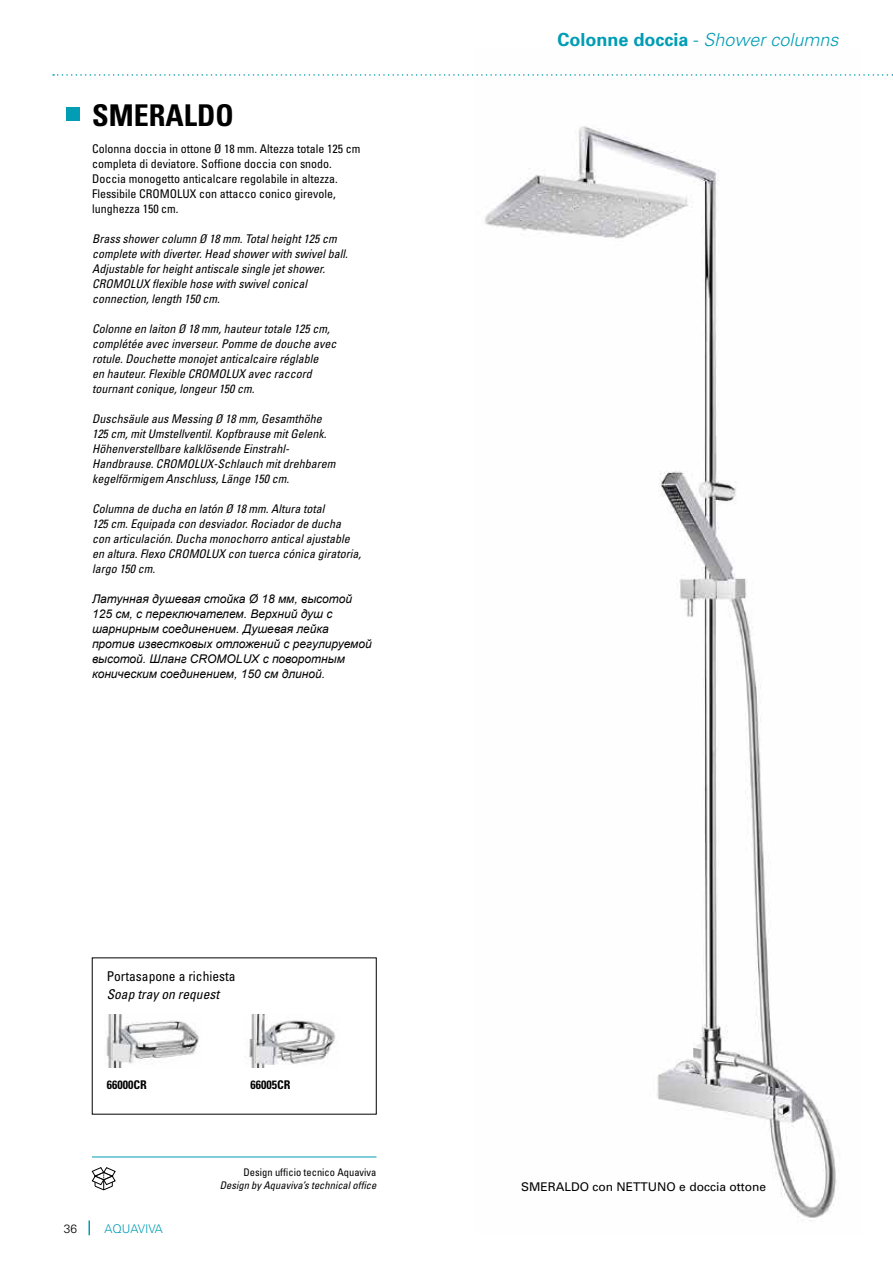
<style>
.page{position:relative;width:893px;height:1263px;background:#fff}
.page>*{position:absolute;margin:0;border:0;box-sizing:border-box;transform-origin:0 0}
.t1{font:700 condensed 30px "Univers";color:#000}
.t2{font:700 18px "Univers";color:#009db5}
.t3{font:condensed 13.5px "Univers";color:#000}
.t4{font:italic condensed 13.5px "Univers";color:#000}
.t5{font:italic condensed 12px/15px "Univers";color:#000}
.t6{font:italic 12px/15px "Arial";color:#000}
.t7{font:condensed 12px/15px "Univers";color:#000}
.t8{font:12px "Univers";color:#000}
.t9{font:700 condensed 12px "Univers";color:#000}
.t10{font:300 12px "Univers";color:#009db5}
.t11{font:300 12px "Univers";color:#000}
.t12{font:italic condensed 10.5px "Univers";color:#000}
.t13{font:condensed 10.5px "Univers";color:#000}
.s1{font-weight:300}
.s2{font-weight:300;font-style:italic}
</style>
<div class="page">
<img style="left:485px;top:126px;width:352px;height:1096px">
<svg style="left:53px;top:74px;width:840px;height:2px"></svg>
<div style="left:66px;top:108px;width:14px;height:13px;background:#009db5"></div>
<hr style="left:92px;top:1156px;width:284px;height:1px;background:#009db5">
<svg style="left:92px;top:1167px;width:24px;height:23px"></svg>
<img style="left:249px;top:1014px;width:87px;height:54px">
<img style="left:106px;top:1014px;width:93px;height:54px">
<svg style="left:88px;top:1220px;width:2px;height:15px"></svg>
<h1 class="t1" style="left:92px;top:97px;width:143px">SMERALDO</h1>
<p class="t7" style="left:92px;top:141px;width:270px">Colonna doccia in ottone Ø 18 mm. Altezza totale 125 cm completa di deviatore. Soffione doccia con snodo.<br>Doccia monogetto anticalcare regolabile in altezza.<br>Flessibile CROMOLUX con attacco conico girevole, lunghezza 150 cm.</p>
<p class="t5" style="left:92px;top:231px;width:257px">Brass shower column Ø 18 mm. Total height 125 cm complete with diverter. Head shower with swivel ball.<br>Adjustable for height antiscale single jet shower.<br>CROMOLUX flexible hose with swivel conical connection, length 150 cm.</p>
<p class="t5" style="left:92px;top:321px;width:246px">Colonne en laiton Ø 18 mm, hauteur totale 125 cm, complétée avec inverseur. Pomme de douche avec rotule. Douchette monojet anticalcaire réglable<br>en hauteur. Flexible CROMOLUX avec raccord tournant conique, longeur 150 cm.</p>
<p class="t5" style="left:92px;top:411px;width:245px">Duschsäule aus Messing Ø 18 mm, Gesamthöhe 125 cm, mit Umstellventil. Kopfbrause mit Gelenk.<br>Höhenverstellbare kalklösende Einstrahl-Handbrause. CROMOLUX-Schlauch mit drehbarem kegelförmigem Anschluss, Länge 150 cm.</p>
<p class="t5" style="left:92px;top:501px;width:271px">Columna de ducha en latón Ø 18 mm. Altura total<br>125 cm. Equipada con desviador. Rociador de ducha con articulación. Ducha monochorro antical ajustable en altura. Flexo CROMOLUX con tuerca cónica giratoria, largo 150 cm.</p>
<p class="t6" style="left:92px;top:592px;width:281px">Латунная душевая стойка Ø 18 мм, высотой 125 см, с переключателем. Верхний душ с шарнирным соединением. Душевая лейка против известковых отложений с регулируемой высотой. Шланг CROMOLUX с поворотным коническим соединением, 150 см длиной.</p>
<p class="t3" style="left:107px;top:967px;width:130px">Portasapone a richiesta</p>
<p class="t4" style="left:107px;top:985px;width:114px">Soap tray on request</p>
<p class="t9" style="left:107px;top:1077px;width:41px">66000CR</p>
<p class="t9" style="left:250px;top:1077px;width:41px">66005CR</p>
<h2 class="t2" style="left:557px;top:29px;width:283px">Colonne doccia <span class="s1">-</span> <span class="s2">Shower columns</span></h2>
<p class="t11" style="left:64px;top:1221px;width:15px">36</p>
<p class="t10" style="left:105px;top:1221px;width:60px">AQUAVIVA</p>
<p class="t13" style="left:243px;top:1165px;width:134px">Design ufficio tecnico Aquaviva</p>
<p class="t12" style="left:220px;top:1179px;width:158px">Design by Aquaviva’s technical office</p>
<p class="t8" style="left:521px;top:1179px;width:246px">SMERALDO con NETTUNO e doccia ottone</p>
</div>
